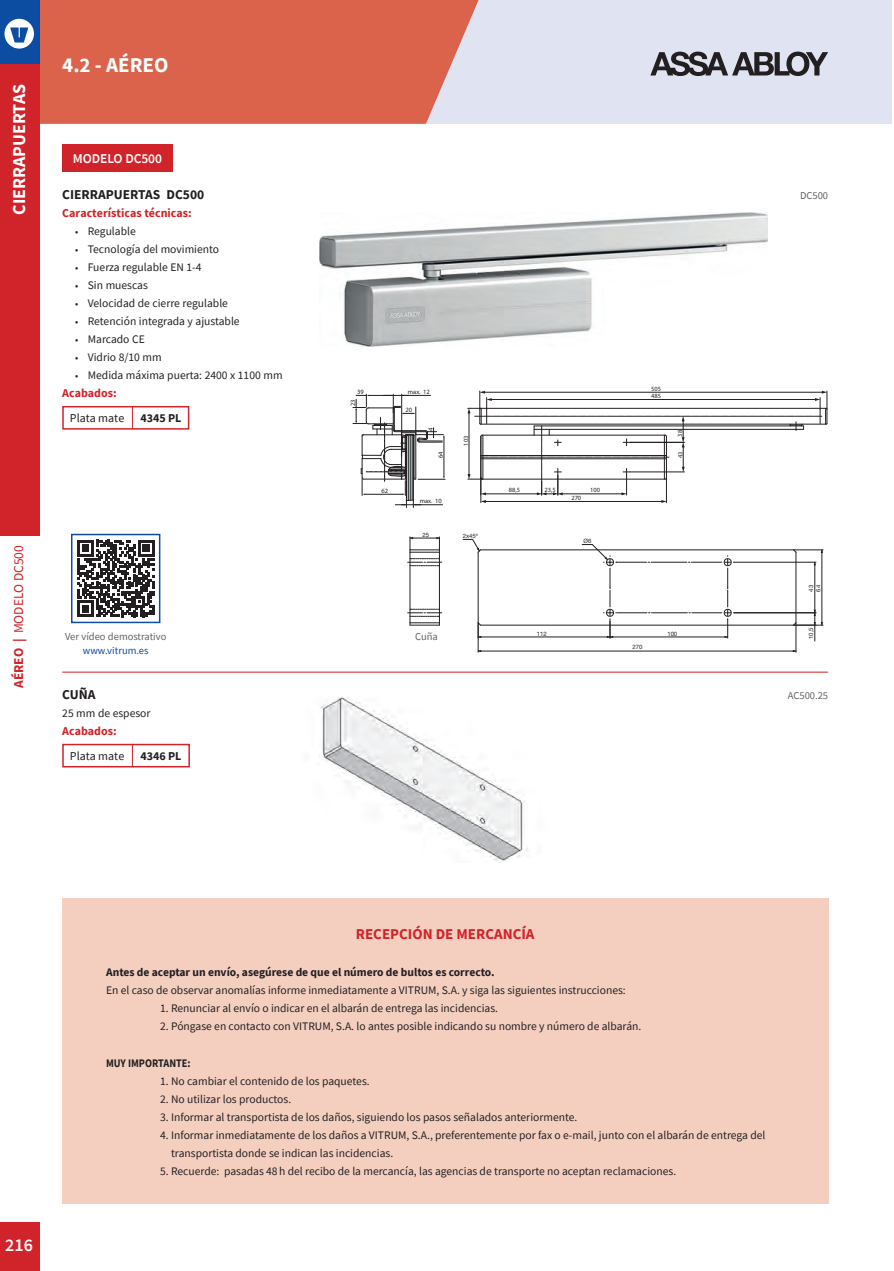
<style>
.page{position:relative;width:894px;height:1271px;background:#fff}
.page>*{position:absolute;margin:0;border:0;box-sizing:border-box;transform-origin:0 0}
.t1{font:700 21px "Source Sans Pro";color:#fff}
.t2{font:700 18px "Source Sans Pro";color:#fff}
.t3{font:600 18px "Source Sans Pro";color:#fff}
.t4{font:700 15px "Source Sans Pro";color:#d1232a}
.t5{font:700 13.5px "Source Sans Pro";color:#231f20}
.t6{font:13.5px "Source Sans Pro";letter-spacing:-.01em;color:#d1232a}
.t7{font:600 13.5px "Source Sans Pro";letter-spacing:-.01em;color:#fff}
.t8{font:700 12px "Source Sans Pro";color:#d1232a}
.t9{font:12px "Source Sans Pro";color:#231f20}
.t10{font:700 12px "Source Sans Pro";color:#231f20}
.t11{font:11.55px/18px "Source Sans Pro";color:#231f20}
.t12{font:700 11.55px "Source Sans Pro";color:#231f20}
.t13{font:700 11.55px "Source Sans Pro";color:#231f20;scale:.89 1}
.t14{font:10.5px "Source Sans Pro";color:#636366}
.t15{font:10.5px "Source Sans Pro";color:#0d4da1}
.t16{font:6.45px "Myriad Pro";color:#231f20}
.t17{font:6.3px "Myriad Pro";color:#231f20}
.t18{font:6px/7.2px "Helvetica Neue LT Std";color:#231f20}
.s1{font-size:10.5px}
.s2{font-weight:700}
</style>
<div class="page">
<div style="left:0;top:1221px;width:40px;height:49px;background:#d1232a"></div>
<div style="left:40px;top:0;width:851px;height:64px;background:#e0e4f2"></div>
<div style="left:62px;top:898px;width:766px;height:305px;background:#f4cfc0"></div>
<div style="left:40px;top:4px;width:851px;height:120px;background:#e0e4f2"></div>
<div style="left:40px;top:0;width:439px;height:124px;background:#db634b"></div>
<div style="left:62px;top:145px;width:111px;height:27px;background:#d1232a"></div>
<hr style="left:62px;top:671px;width:766px;height:1px;background:#d1232a">
<div style="left:62px;top:406px;width:127px;height:23px;border:2px solid #d1232a"></div>
<svg style="left:132px;top:406px;width:1px;height:23px"></svg>
<div style="left:62px;top:743px;width:128px;height:24px;border:2px solid #d1232a"></div>
<svg style="left:132px;top:744px;width:1px;height:22px"></svg>
<svg style="left:467px;top:391px;width:360px;height:112px"></svg>
<svg style="left:353px;top:394px;width:92px;height:113px"></svg>
<hr style="left:480px;top:549px;width:313px;height:1px;background:#231f20">
<hr style="left:795px;top:552px;width:1px;height:70px;background:#231f20">
<hr style="left:480px;top:624px;width:313px;height:1px;background:#231f20">
<hr style="left:477px;top:552px;width:1px;height:70px;background:#231f20">
<hr style="left:409px;top:552px;width:1px;height:70px;background:#231f20">
<hr style="left:439px;top:552px;width:1px;height:70px;background:#231f20">
<hr style="left:691px;top:562px;width:30px;height:1px;background:#231f20">
<hr style="left:651px;top:562px;width:35px;height:1px;background:#231f20">
<hr style="left:616px;top:562px;width:30px;height:1px;background:#231f20">
<hr style="left:691px;top:612px;width:30px;height:1px;background:#231f20">
<hr style="left:651px;top:612px;width:36px;height:1px;background:#231f20">
<hr style="left:617px;top:612px;width:30px;height:1px;background:#231f20">
<hr style="left:821px;top:550px;width:1px;height:75px;background:#231f20">
<hr style="left:478px;top:622px;width:1px;height:30px;background:#231f20">
<hr style="left:795px;top:622px;width:1px;height:30px;background:#231f20">
<hr style="left:478px;top:650px;width:317px;height:1px;background:#231f20">
<hr style="left:610px;top:636px;width:117px;height:1px;background:#231f20">
<hr style="left:478px;top:636px;width:132px;height:1px;background:#231f20">
<hr style="left:814px;top:562px;width:1px;height:50px;background:#231f20">
<hr style="left:734px;top:612px;width:81px;height:1px;background:#231f20">
<hr style="left:734px;top:562px;width:81px;height:1px;background:#231f20">
<svg style="left:792px;top:549px;width:30px;height:4px"></svg>
<svg style="left:723px;top:555px;width:11px;height:83px"></svg>
<svg style="left:477px;top:621px;width:4px;height:17px"></svg>
<svg style="left:582px;top:544px;width:34px;height:94px"></svg>
<svg style="left:792px;top:609px;width:30px;height:32px"></svg>
<svg style="left:463px;top:538px;width:18px;height:15px"></svg>
<svg style="left:407px;top:558px;width:34px;height:8px"></svg>
<svg style="left:407px;top:609px;width:34px;height:16px"></svg>
<svg style="left:409px;top:537px;width:31px;height:15px"></svg>
<img style="left:320px;top:696px;width:208px;height:166px">
<img style="left:319px;top:212px;width:448px;height:134px">
<svg style="left:650px;top:52px;width:178px;height:24px"></svg>
<svg style="left:77px;top:540px;width:77px;height:77px"></svg>
<div style="left:71px;top:533px;width:89px;height:90px;border:2px solid #0d4da1"></div>
<div style="left:0;top:0;width:40px;height:535px;background:#d1232a"></div>
<div style="left:0;top:0;width:40px;height:64px;background:#0d4da1"></div>
<hr style="left:40px;top:0;width:1px;height:64px;background:#214e55">
<svg style="left:4px;top:19px;width:30px;height:30px"></svg>
<h2 class="t2" style="left:7px;top:215px;width:132px;rotate:-90deg">CIERRAPUERTAS</h2>
<h1 class="t1" style="left:62px;top:50px;width:108px">4.2 - AÉREO</h1>
<p class="t7" style="left:73px;top:149px;width:91px">MODELO DC500</p>
<p class="t5" style="left:62px;top:185px;width:143px">CIERRAPUERTAS DC500</p>
<p class="t8" style="left:62px;top:205px;width:131px">Características técnicas:</p>
<p class="t11" style="left:75px;top:222px;width:62px"><span class="s1">•</span> Regulable</p>
<p class="t11" style="left:75px;top:240px;width:146px"><span class="s1">•</span> Tecnología del movimiento</p>
<p class="t11" style="left:75px;top:258px;width:128px"><span class="s1">•</span> Fuerza regulable EN 1-4</p>
<p class="t11" style="left:75px;top:276px;width:74px"><span class="s1">•</span> Sin muescas</p>
<p class="t11" style="left:75px;top:294px;width:154px"><span class="s1">•</span> Velocidad de cierre regulable</p>
<p class="t11" style="left:75px;top:312px;width:166px"><span class="s1">•</span> Retención integrada y ajustable</p>
<p class="t11" style="left:75px;top:330px;width:71px"><span class="s1">•</span> Marcado CE</p>
<p class="t11" style="left:75px;top:348px;width:88px"><span class="s1">•</span> Vidrio 8/10 mm</p>
<p class="t11" style="left:75px;top:366px;width:209px"><span class="s1">•</span> Medida máxima puerta: 2400 x 1100 mm</p>
<p class="t8" style="left:62px;top:385px;width:56px">Acabados:</p>
<p class="t9" style="left:70px;top:410px;width:56px">Plata mate</p>
<p class="t10" style="left:140px;top:409px;width:43px">4345 PL</p>
<p class="t6" style="left:10px;top:687px;width:144px;rotate:-90deg"><span class="s2">AÉREO |</span> MODELO DC500</p>
<p class="t14" style="left:65px;top:630px;width:103px">Ver vídeo demostrativo</p>
<p class="t15" style="left:83px;top:643px;width:67px">www.vitrum.es</p>
<p class="t5" style="left:62px;top:685px;width:35px">CUÑA</p>
<p class="t11" style="left:62px;top:703px;width:90px">25 mm de espesor</p>
<p class="t8" style="left:62px;top:722px;width:56px">Acabados:</p>
<p class="t9" style="left:70px;top:747px;width:56px">Plata mate</p>
<p class="t10" style="left:140px;top:747px;width:43px">4346 PL</p>
<p class="t14" style="left:799px;top:189px;width:30px">DC500</p>
<p class="t16" style="left:357px;top:388px;width:8px">39</p>
<p class="t16" style="left:349px;top:406px;width:8px;rotate:-90deg">23</p>
<p class="t16" style="left:381px;top:487px;width:8px">62</p>
<p class="t16" style="left:408px;top:388px;width:23px">max. 12</p>
<p class="t16" style="left:405px;top:406px;width:8px">20</p>
<p class="t16" style="left:426px;top:430px;width:5px;rotate:-90deg">4</p>
<p class="t16" style="left:437px;top:458px;width:8px;rotate:-90deg">64</p>
<p class="t16" style="left:419px;top:497px;width:23px">max. 10</p>
<p class="t17" style="left:462px;top:445px;width:11px;rotate:-90deg">103</p>
<p class="t18" style="left:422px;top:531px;width:8px">25</p>
<p class="t18" style="left:462px;top:532px;width:17px">2x45º</p>
<p class="t14" style="left:415px;top:630px;width:24px">Cuña</p>
<p class="t17" style="left:651px;top:385px;width:11px">505</p>
<p class="t17" style="left:508px;top:486px;width:13px">88,5</p>
<p class="t17" style="left:544px;top:485px;width:13px">23,5</p>
<p class="t17" style="left:590px;top:486px;width:11px">100</p>
<p class="t17" style="left:571px;top:494px;width:11px">270</p>
<p class="t18" style="left:583px;top:537px;width:9px">Ø6</p>
<p class="t17" style="left:651px;top:392px;width:11px">485</p>
<p class="t17" style="left:676px;top:436px;width:8px;rotate:-90deg">38</p>
<p class="t17" style="left:676px;top:458px;width:8px;rotate:-90deg">43</p>
<p class="t18" style="left:807px;top:591px;width:8px;rotate:-90deg">43<br>64</p>
<p class="t18" style="left:537px;top:629px;width:11px">112</p>
<p class="t18" style="left:807px;top:638px;width:13px;rotate:-90deg">10,5</p>
<p class="t18" style="left:667px;top:629px;width:11px">100</p>
<p class="t18" style="left:632px;top:643px;width:11px">270</p>
<p class="t14" style="left:787px;top:688px;width:42px">AC500.25</p>
<h2 class="t3" style="left:5px;top:1233px;width:29px">216</h2>
<p class="t4" style="left:356px;top:924px;width:180px">RECEPCIÓN DE MERCANCÍA</p>
<p class="t12" style="left:106px;top:964px;width:390px">Antes de aceptar un envío, asegúrese de que el número de bultos es correcto.</p>
<p class="t11" style="left:106px;top:981px;width:521px">En el caso de observar anomalías informe inmediatamente a VITRUM, S.A. y siga las siguientes instrucciones:</p>
<p class="t11" style="left:160px;top:999px;width:339px">1. Renunciar al envío o indicar en el albarán de entrega las incidencias.</p>
<p class="t11" style="left:160px;top:1017px;width:482px">2. Póngase en contacto con VITRUM, S.A. lo antes posible indicando su nombre y número de albarán.</p>
<p class="t13" style="left:106px;top:1054px;width:96px">MUY IMPORTANTE:</p>
<p class="t11" style="left:160px;top:1071px;width:211px">1. No cambiar el contenido de los paquetes.</p>
<p class="t11" style="left:160px;top:1089px;width:133px">2. No utilizar los productos.</p>
<p class="t11" style="left:160px;top:1107px;width:418px">3. Informar al transportista de los daños, siguiendo los pasos señalados anteriormente.</p>
<p class="t11" style="left:171px;top:1125px;width:595px;text-indent:-11px">4. Informar inmediatamente de los daños a VITRUM, S.A., preferentemente por fax o e-mail, junto con el albarán de entrega del transportista donde se indican las incidencias.</p>
<p class="t11" style="left:160px;top:1161px;width:517px">5. Recuerde: pasadas 48h del recibo de la mercancía, las agencias de transporte no aceptan reclamaciones.</p>
</div>
